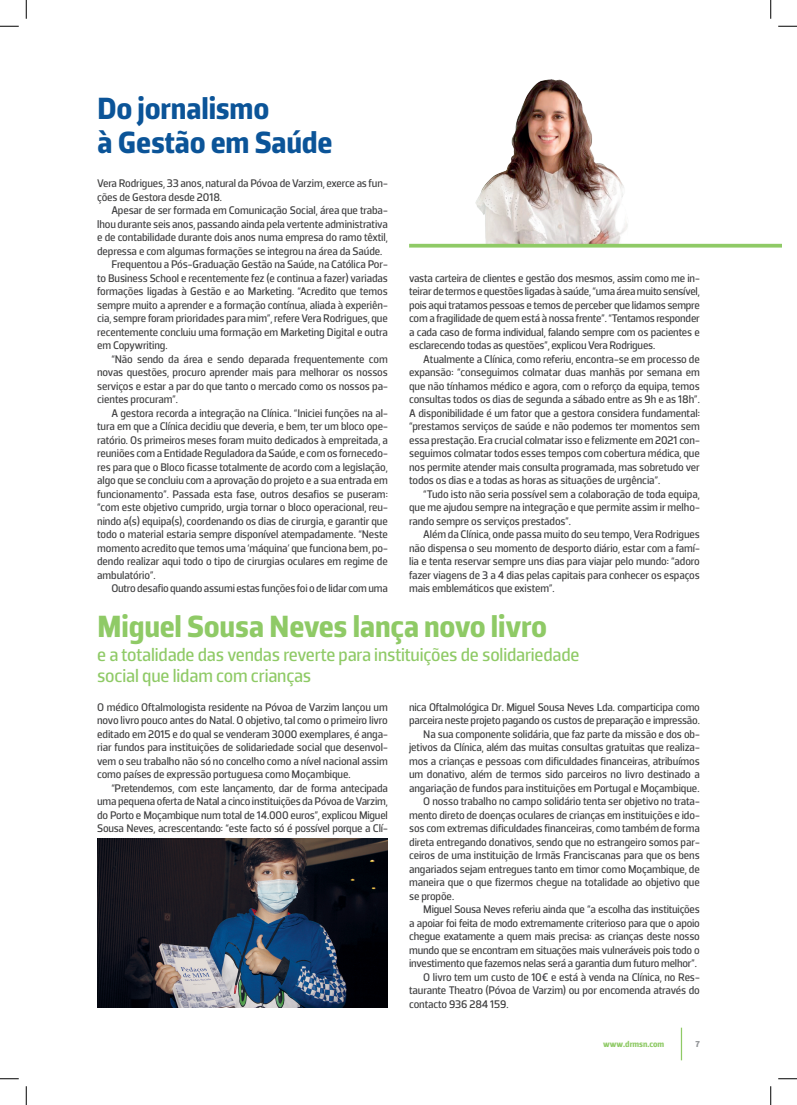
<style>
.page{position:relative;width:797px;height:1105px;background:#fff}
.page>*{position:absolute;margin:0;border:0;box-sizing:border-box;transform-origin:0 0}
.t1{font:700 31.25px "Porto Sans";letter-spacing:-.01em;color:#8fca66}
.t2{font:700 31.25px "Porto Sans";letter-spacing:-.01em;color:#0b5498}
.t3{font:18.75px "Porto Sans";letter-spacing:-.01em;color:#8fca66}
.t4{font:11.25px/13.5px "Porto Sans";letter-spacing:-.015em;color:#3e3e3f;text-align:justify}
.t5{font:700 8.75px "Porto Sans";letter-spacing:-.01em;color:#8fca66}
.t6{font:700 8.75px "Porto Sans";color:#939598}
</style>
<div class="page">
<hr style="left:681px;top:1028px;width:1px;height:32px;background:#8fca66">
<img style="left:475px;top:79px;width:153px;height:165px">
<svg style="left:409px;top:244px;width:372px;height:4px"></svg>
<img style="left:97px;top:839px;width:291px;height:169px">
<svg style="left:0;top:25px;width:19px;height:2px"></svg>
<svg style="left:778px;top:25px;width:19px;height:2px"></svg>
<svg style="left:0;top:1078px;width:19px;height:1px"></svg>
<svg style="left:778px;top:1078px;width:19px;height:1px"></svg>
<svg style="left:25px;top:0;width:2px;height:19px"></svg>
<svg style="left:25px;top:1086px;width:2px;height:19px"></svg>
<svg style="left:770px;top:0;width:1px;height:19px"></svg>
<svg style="left:770px;top:1086px;width:1px;height:19px"></svg>
<p class="t2" style="left:97px;top:89px;width:174px">Do jornalismo</p>
<p class="t2" style="left:97px;top:123px;width:237px">à Gestão em Saúde</p>
<p class="t4" style="left:97px;top:177px;width:292px">Vera Rodrigues, 33 anos, natural da Póvoa de Varzim, exerce as fun&shy;ções de Gestora desde 2018.</p>
<p class="t4" style="left:97px;top:204px;width:292px;text-indent:14px">Apesar de ser formada em Comunicação Social, área que traba&shy;lhou durante seis anos, passando ainda pela vertente administrativa e de contabilidade durante dois anos numa empresa do ramo têxtil, depressa e com algumas formações se integrou na área da Saúde.</p>
<p class="t4" style="left:97px;top:258px;width:292px;text-indent:14px">Frequentou a Pós-Graduação Gestão na Saúde, na Católica Por&shy;to Business School e recentemente fez (e continua a fazer) variadas formações ligadas à Gestão e ao Marketing. “Acredito que temos sempre muito a aprender e a formação contínua, aliada à experiên&shy;cia, sempre foram prioridades para mim”, refere Vera Rodrigues, que recentemente concluiu uma formação em Marketing Digital e outra em Copywriting.</p>
<p class="t4" style="left:97px;top:352px;width:292px;text-indent:14px">“Não sendo da área e sendo deparada frequentemente com novas questões, procuro aprender mais para melhorar os nossos serviços e estar a par do que tanto o mercado como os nossos pa&shy;cientes procuram”.</p>
<p class="t4" style="left:97px;top:406px;width:292px;text-indent:14px">A gestora recorda a integração na Clínica. “Iniciei funções na al&shy;tura em que a Clínica decidiu que deveria, e bem, ter um bloco ope&shy;ratório. Os primeiros meses foram muito dedicados à empreitada, a reuniões com a Entidade Reguladora da Saúde, e com os fornecedo&shy;res para que o Bloco ficasse totalmente de acordo com a legislação, algo que se concluiu com a aprovação do projeto e a sua entrada em funcionamento”. Passada esta fase, outros desafios se puseram: “com este objetivo cumprido, urgia tornar o bloco operacional, reu&shy;nindo a(s) equipa(s), coordenando os dias de cirurgia, e garantir que todo o material estaria sempre disponível atempadamente. “Neste momento acredito que temos uma ‘máquina’ que funciona bem, po&shy;dendo realizar aqui todo o tipo de cirurgias oculares em regime de ambulatório”.</p>
<p class="t4" style="left:111px;top:582px;width:278px">Outro desafio quando assumi estas funções foi o de lidar com uma</p>
<p class="t4" style="left:409px;top:271px;width:292px">vasta carteira de clientes e gestão dos mesmos, assim como me in&shy;teirar de termos e questões ligadas à saúde, “uma área muito sensível, pois aqui tratamos pessoas e temos de perceber que lidamos sempre com a fragilidade de quem está à nossa frente”. “Tentamos responder a cada caso de forma individual, falando sempre com os pacientes e esclarecendo todas as questões”, explicou Vera Rodrigues.</p>
<p class="t4" style="left:409px;top:352px;width:292px;text-indent:14px">Atualmente a Clínica, como referiu, encontra-se em processo de expansão: “conseguimos colmatar duas manhãs por semana em que não tínhamos médico e agora, com o reforço da equipa, temos consultas todos os dias de segunda a sábado entre as 9h e as 18h”.<br>A disponibilidade é um fator que a gestora considera fundamental: “prestamos serviços de saúde e não podemos ter momentos sem essa prestação. Era crucial colmatar isso e felizmente em 2021 con&shy;seguimos colmatar todos esses tempos com cobertura médica, que nos permite atender mais consulta programada, mas sobretudo ver todos os dias e a todas as horas as situações de urgência”.</p>
<p class="t4" style="left:409px;top:487px;width:292px;text-indent:14px">“Tudo isto não seria possível sem a colaboração de toda equipa, que me ajudou sempre na integração e que permite assim ir melho&shy;rando sempre os serviços prestados”.</p>
<p class="t4" style="left:409px;top:528px;width:292px;text-indent:14px">Além da Clínica, onde passa muito do seu tempo, Vera Rodrigues não dispensa o seu momento de desporto diário, estar com a famí&shy;lia e tenta reservar sempre uns dias para viajar pelo mundo: “adoro fazer viagens de 3 a 4 dias pelas capitais para conhecer os espaços mais emblemáticos que existem”.</p>
<p class="t1" style="left:97px;top:607px;width:451px">Miguel Sousa Neves lança novo livro</p>
<p class="t3" style="left:97px;top:644px;width:484px">e a totalidade das vendas reverte para instituições de solidariedade</p>
<p class="t3" style="left:97px;top:665px;width:216px">social que lidam com crianças</p>
<p class="t4" style="left:97px;top:700px;width:292px">O médico Oftalmologista residente na Póvoa de Varzim lançou um novo livro pouco antes do Natal. O objetivo, tal como o primeiro livro editado em 2015 e do qual se venderam 3000 exemplares, é anga&shy;riar fundos para instituições de solidariedade social que desenvol&shy;vem o seu trabalho não só no concelho como a nível nacional assim como países de expressão portuguesa como Moçambique.</p>
<p class="t4" style="left:97px;top:781px;width:292px;text-indent:14px">“Pretendemos, com este lançamento, dar de forma antecipada uma pequena oferta de Natal a cinco instituições da Póvoa de Varzim, do Porto e Moçambique num total de 14.000 euros”, explicou Miguel Sousa Neves, acrescentando: “este facto só é possível porque a Clí-</p>
<p class="t4" style="left:409px;top:700px;width:292px">nica Oftalmológica Dr. Miguel Sousa Neves Lda. comparticipa como parceira neste projeto pagando os custos de preparação e impressão.</p>
<p class="t4" style="left:409px;top:727px;width:292px;text-indent:14px">Na sua componente solidária, que faz parte da missão e dos ob&shy;jetivos da Clínica, além das muitas consultas gratuitas que realiza&shy;mos a crianças e pessoas com dificuldades financeiras, atribuímos um donativo, além de termos sido parceiros no livro destinado a angariação de fundos para instituições em Portugal e Moçambique.</p>
<p class="t4" style="left:409px;top:795px;width:292px;text-indent:14px">O nosso trabalho no campo solidário tenta ser objetivo no trata&shy;mento direto de doenças oculares de crianças em instituições e ido&shy;sos com extremas dificuldades financeiras, como também de forma direta entregando donativos, sendo que no estrangeiro somos par&shy;ceiros de uma instituição de Irmãs Franciscanas para que os bens angariados sejam entregues tanto em timor como Moçambique, de maneira que o que fizermos chegue na totalidade ao objetivo que se propõe.</p>
<p class="t4" style="left:409px;top:903px;width:292px;text-indent:14px">Miguel Sousa Neves referiu ainda que “a escolha das instituições a apoiar foi feita de modo extremamente criterioso para que o apoio chegue exatamente a quem mais precisa: as crianças deste nosso mundo que se encontram em situações mais vulneráveis pois todo o investimento que fazemos nelas será a garantia dum futuro melhor”.</p>
<p class="t4" style="left:409px;top:970px;width:292px;text-indent:14px">O livro tem um custo de 10€ e está à venda na Clínica, no Res&shy;taurante Theatro (Póvoa de Varzim) ou por encomenda através do contacto 936 284 159.</p>
<p class="t5" style="left:603px;top:1038px;width:63px">www.drmsn.com</p>
<p class="t6" style="left:695px;top:1038px;width:6px">7</p>
</div>
